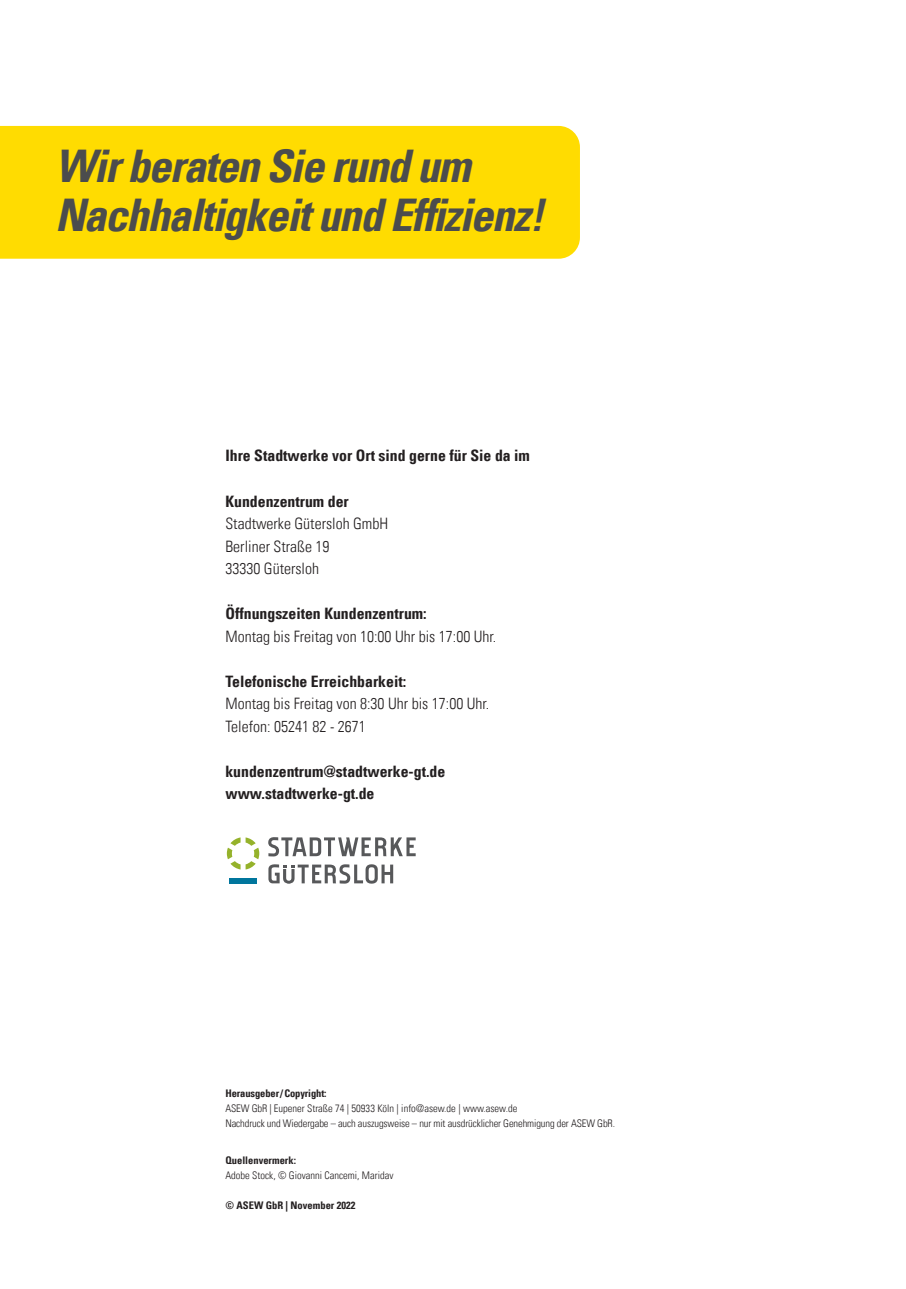
<style>
.page{position:relative;width:906px;height:1289px;background:#fff}
.page>*{position:absolute;margin:0;border:0;box-sizing:border-box;transform-origin:0 0}
.t1{font:italic 700 condensed 45px/49.5px "Univers LT";letter-spacing:-.03em;color:#4b4c4d}
.t2{font:700 condensed 15.75px/22.5px "Univers LT";color:#231f20}
.t3{font:300 condensed 15.75px/22.5px "Univers LT";color:#231f20}
.t4{font:300 condensed 10.5px/15px "Univers LT";letter-spacing:-.01em;color:#231f20}
.t5{font:700 condensed 10.5px "Univers LT";color:#231f20}
</style>
<div class="page">
<div style="left:0;top:126px;width:580px;height:133px;background:#ffdc01"></div>
<svg style="left:268px;top:837px;width:148px;height:19px"></svg>
<svg style="left:268px;top:864px;width:125px;height:19px"></svg>
<svg style="left:227px;top:837px;width:13px;height:32px"></svg>
<svg style="left:246px;top:837px;width:13px;height:32px"></svg>
<div style="left:229px;top:878px;width:28px;height:5px;background:#00769d"></div>
<h1 class="t1" style="left:55px;top:141px;width:490px">Wir beraten Sie rund um<br>Nachhaltigkeit und Effizienz!</h1>
<h2 class="t2" style="left:225px;top:444px;width:306px">Ihre Stadtwerke vor Ort sind gerne für Sie da im</h2>
<h2 class="t2" style="left:225px;top:489px;width:125px">Kundenzentrum der</h2>
<h2 class="t3" style="left:225px;top:512px;width:164px">Stadtwerke Gütersloh GmbH<br>Berliner Straße 19<br>33330 Gütersloh</h2>
<h2 class="t2" style="left:225px;top:602px;width:203px">Öffnungszeiten Kundenzentrum:</h2>
<h2 class="t3" style="left:225px;top:624px;width:272px">Montag bis Freitag von 10:00 Uhr bis 17:00 Uhr.</h2>
<h2 class="t2" style="left:225px;top:669px;width:182px">Telefonische Erreichbarkeit:</h2>
<h2 class="t3" style="left:225px;top:692px;width:265px">Montag bis Freitag von 8:30 Uhr bis 17:00 Uhr.<br>Telefon: 05241 82 - 2671</h2>
<h2 class="t2" style="left:225px;top:759px;width:221px">kundenzentrum@stadtwerke-gt.de www.stadtwerke-gt.de</h2>
<p class="t5" style="left:225px;top:1087px;width:103px">Herausgeber/Copyright:</p>
<p class="t4" style="left:225px;top:1101px;width:391px">ASEW GbR | Eupener Straße 74 | 50933 Köln | info@asew.de | www.asew.de<br>Nachdruck und Wiedergabe – auch auszugsweise – nur mit ausdrücklicher Genehmigung der ASEW GbR.</p>
<p class="t5" style="left:225px;top:1153px;width:72px">Quellenvermerk:</p>
<p class="t4" style="left:225px;top:1167px;width:169px">Adobe Stock, © Giovanni Cancemi, Maridav</p>
<p class="t5" style="left:225px;top:1198px;width:131px">© ASEW GbR | November 2022</p>
</div>
